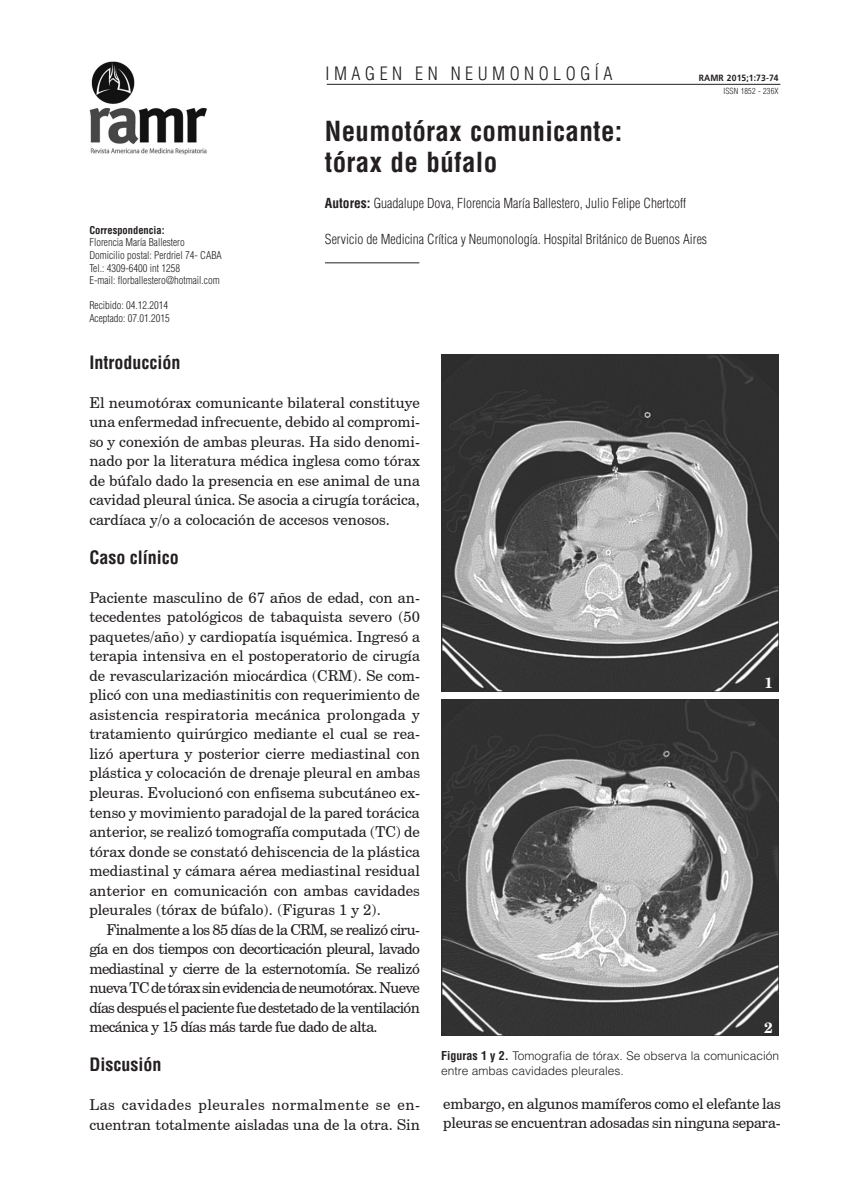
<style>
.page{position:relative;width:851px;height:1191px;background:#fff}
.page>*{position:absolute;margin:0;border:0;box-sizing:border-box;transform-origin:0 0}
.t1{font:700 condensed 27px/31.5px "Helvetica";letter-spacing:.01em;color:#231f20}
.t2{font:700 condensed 18px "Helvetica";color:#231f20}
.t3{font:300 condensed 18px "Helvetica";letter-spacing:.25em;color:#231f20}
.t4{font:15px/19.5px "Century Schoolbook BT";color:#231f20;text-align:justify}
.t5{font:700 15px "Century Schoolbook BT";color:#fff}
.t6{font:300 condensed 13.5px "Helvetica";color:#231f20}
.t7{font:700 13.5px "Frutiger";color:#231f20}
.t8{font:300 12px/15.8px "Helvetica";color:#231f20}
.t9{font:300 condensed 10.5px/12.6px "Helvetica";color:#231f20}
.t10{font:700 condensed 10.5px "Helvetica";color:#231f20}
.t11{font:700 9px "Frutiger";letter-spacing:.015em;color:#231f20;scale:.95 1}
.t12{font:300 condensed 8.25px "Helvetica";letter-spacing:.01em;color:#231f20}
.s1{font-weight:700}
.s2{font-weight:700;font-stretch:condensed}
</style>
<div class="page">
<img style="left:441px;top:354px;width:337px;height:337px">
<img style="left:441px;top:699px;width:337px;height:336px">
<div style="left:71px;top:57px;width:717px;height:29px;background:#fff;border:2px solid #fff"></div>
<hr style="left:327px;top:84px;width:453px;height:1px;background:#231f20">
<hr style="left:325px;top:262px;width:94px;height:1px;background:#231f20">
<img style="left:89px;top:61px;width:119px;height:94px">
<p class="t10" style="left:89px;top:223px;width:77px">Correspondencia:</p>
<p class="t9" style="left:89px;top:236px;width:134px">Florencia María Ballestero<br>Domicilio postal: Perdriel 74- CABA<br>Tel.: 4309-6400 int 1258<br>E-mail: florballestero@hotmail.com</p>
<p class="t9" style="left:89px;top:299px;width:82px">Recibido: 04.12.2014<br>Aceptado: 07.01.2015</p>
<p class="t3" style="left:325px;top:62px;width:288px">IMAGEN EN NEUMONOLOGÍA</p>
<p class="t11" style="left:698px;top:72px;width:86px">RAMR 2015;1:73-74</p>
<p class="t12" style="left:723px;top:86px;width:57px">ISSN 1852 - 236X</p>
<p class="t7" style="left:763px;top:63px;width:17px">73</p>
<h1 class="t1" style="left:325px;top:115px;width:299px">Neumotórax comunicante: tórax de búfalo</h1>
<p class="t6" style="left:325px;top:195px;width:363px"><span class="s1">Autores:</span> Guadalupe Dova, Florencia María Ballestero, Julio Felipe Chertcoff</p>
<p class="t6" style="left:325px;top:231px;width:384px">Servicio de Medicina Crítica y Neumonología. Hospital Británico de Buenos Aires</p>
<p class="t2" style="left:89px;top:351px;width:92px">Introducción</p>
<p class="t4" style="left:89px;top:392px;width:332px">El neumotórax comunicante bilateral constituye una enfermedad infrecuente, debido al compromi&shy;so y conexión de ambas pleuras. Ha sido denomi&shy;nado por la literatura médica inglesa como tórax de búfalo dado la presencia en ese animal de una cavidad pleural única. Se asocia a cirugía torácica, cardíaca y/o a colocación de accesos venosos.</p>
<p class="t2" style="left:89px;top:546px;width:91px">Caso clínico</p>
<p class="t4" style="left:89px;top:587px;width:332px">Paciente masculino de 67 años de edad, con an&shy;tecedentes patológicos de tabaquista severo (50 paquetes/año) y cardiopatía isquémica. Ingresó a terapia intensiva en el postoperatorio de cirugía de revascularización miocárdica (CRM). Se com&shy;plicó con una mediastinitis con requerimiento de asistencia respiratoria mecánica prolongada y tratamiento quirúrgico mediante el cual se rea&shy;lizó apertura y posterior cierre mediastinal con plástica y colocación de drenaje pleural en ambas pleuras. Evolucionó con enfisema subcutáneo ex&shy;tenso y movimiento paradojal de la pared torácica anterior, se realizó tomografía computada (TC) de tórax donde se constató dehiscencia de la plástica mediastinal y cámara aérea mediastinal residual anterior en comunicación con ambas cavidades pleurales (tórax de búfalo). (Figuras 1 y 2).</p>
<p class="t4" style="left:89px;top:919px;width:332px;text-indent:17px">Finalmente a los 85 días de la CRM, se realizó ciru&shy;gía en dos tiempos con decorticación pleural, lavado mediastinal y cierre de la esternotomía. Se realizó nueva TC de tórax sin evidencia de neumotórax. Nueve días después el paciente fue destetado de la ventilación mecánica y 15 días más tarde fue dado de alta.</p>
<p class="t2" style="left:89px;top:1053px;width:73px">Discusión</p>
<p class="t4" style="left:89px;top:1094px;width:332px">Las cavidades pleurales normalmente se en&shy;cuentran totalmente aisladas una de la otra. Sin</p>
<p class="t5" style="left:764px;top:673px;width:10px">1</p>
<p class="t5" style="left:764px;top:1018px;width:10px">2</p>
<p class="t8" style="left:441px;top:1047px;width:339px"><span class="s2">Figuras 1 y 2.</span> Tomografia de tórax. Se observa la comunicación entre ambas cavidades pleurales.</p>
<p class="t4" style="left:443px;top:1093px;width:339px">embargo, en algunos mamíferos como el elefante las pleuras se encuentran adosadas sin ninguna separa-</p>
</div>
